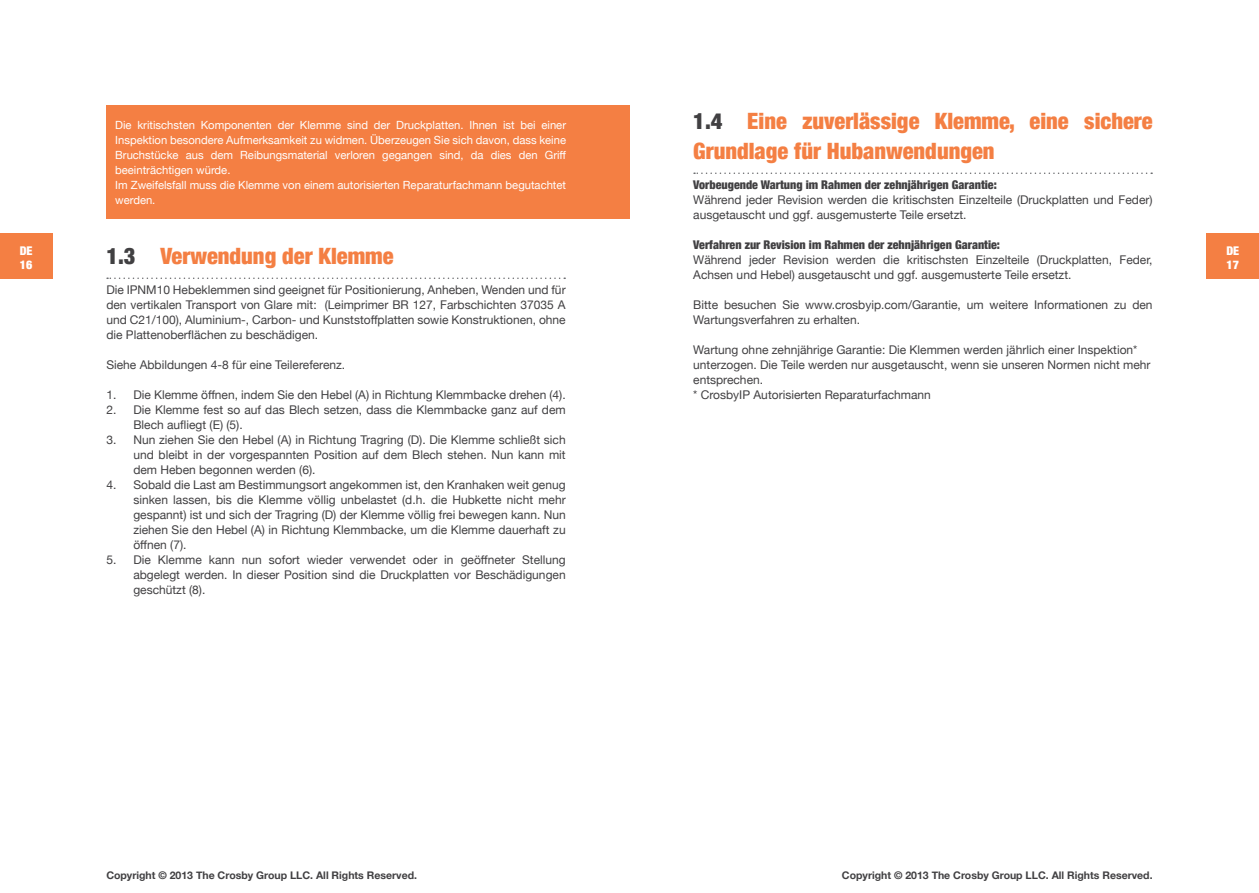
<style>
.page{position:relative;width:1259px;height:893px;background:#fff}
.page>*{position:absolute;margin:0;border:0;box-sizing:border-box;transform-origin:0 0}
.t1{font:900 condensed 22.5px/30px "Helvetica Neue";color:#f47f43}
.t2{font:12px/15px "Helvetica Neue";color:#414042}
.t3{font:900 condensed 12px "Helvetica Neue";color:#414042}
.t4{font:900 condensed 12px/14.4px "Helvetica Neue";color:#fff}
.t5{font:11.25px/15px "Helvetica Neue";color:#fff}
.t6{font:700 10.5px "Helvetica Neue";color:#414042}
.s1{color:#414042}
</style>
<div class="page">
<svg style="left:694px;top:173px;width:458px;height:1px"></svg>
<div style="left:107px;top:106px;width:523px;height:113px;background:#f47f43"></div>
<svg style="left:107px;top:278px;width:458px;height:1px"></svg>
<div style="left:1206px;top:234px;width:53px;height:45px;background:#f47f43"></div>
<div style="left:0;top:234px;width:52px;height:45px;background:#f47f43"></div>
<p class="t4" style="left:20px;top:243px;width:14px">DE<br>16</p>
<p class="t5" style="left:115px;top:117px;width:452px">Die kritischsten Komponenten der Klemme sind der Druckplatten. Ihnen ist bei einer Inspektion besondere Aufmerksamkeit zu widmen. Überzeugen Sie sich davon, dass keine Bruchstücke aus dem Reibungsmaterial verloren gegangen sind, da dies den Griff beeinträchtigen würde.<br>Im Zweifelsfall muss die Klemme von einem autorisierten Reparaturfachmann begutachtet werden.</p>
<h1 class="t1" style="left:693px;top:105px;width:461px"><span class="s1">1.4</span> Eine zuverlässige Klemme, eine sichere<br>Grundlage für Hubanwendungen</h1>
<p class="t3" style="left:693px;top:175px;width:305px">Vorbeugende Wartung im Rahmen der zehnjährigen Garantie:</p>
<p class="t2" style="left:693px;top:191px;width:461px">Während jeder Revision werden die kritischsten Einzelteile (Druckplatten und Feder) ausgetauscht und ggf. ausgemusterte Teile ersetzt.</p>
<p class="t3" style="left:693px;top:235px;width:308px">Verfahren zur Revision im Rahmen der zehnjährigen Garantie:</p>
<p class="t2" style="left:693px;top:251px;width:461px">Während jeder Revision werden die kritischsten Einzelteile (Druckplatten, Feder,<br>Achsen und Hebel) ausgetauscht und ggf. ausgemusterte Teile ersetzt.</p>
<p class="t2" style="left:693px;top:296px;width:461px">Bitte besuchen Sie www.crosbyip.com/Garantie, um weitere Informationen zu den<br>Wartungsverfahren zu erhalten.</p>
<p class="t2" style="left:693px;top:341px;width:459px">Wartung ohne zehnjährige Garantie: Die Klemmen werden jährlich einer Inspektion* unterzogen. Die Teile werden nur ausgetauscht, wenn sie unseren Normen nicht mehr entsprechen.<br>* CrosbyIP Autorisierten Reparaturfachmann</p>
<h1 class="t1" style="left:106px;top:240px;width:289px"><span class="s1">1.3</span> Verwendung der Klemme</h1>
<p class="t2" style="left:106px;top:281px;width:461px;text-align:justify">Die IPNM10 Hebeklemmen sind geeignet für Positionierung, Anheben, Wenden und für den vertikalen Transport von Glare mit: (Leimprimer BR 127, Farbschichten 37035 A und C21/100), Aluminium-, Carbon- und Kunststoffplatten sowie Konstruktionen, ohne die Plattenoberflächen zu beschädigen.</p>
<p class="t2" style="left:106px;top:356px;width:240px">Siehe Abbildungen 4-8 für eine Teilereferenz.</p>
<p class="t2" style="left:106px;top:386px;width:461px">1. Die Klemme öffnen, indem Sie den Hebel (A) in Richtung Klemmbacke drehen (4).</p>
<p class="t2" style="left:133px;top:401px;width:434px;text-indent:-27px">2. Die Klemme fest so auf das Blech setzen, dass die Klemmbacke ganz auf dem<br>Blech aufliegt (E) (5).</p>
<p class="t2" style="left:133px;top:431px;width:434px;text-align:justify;text-indent:-27px">3. Nun ziehen Sie den Hebel (A) in Richtung Tragring (D). Die Klemme schließt sich und bleibt in der vorgespannten Position auf dem Blech stehen. Nun kann mit dem Heben begonnen werden (6).</p>
<p class="t2" style="left:133px;top:476px;width:434px;text-align:justify;text-indent:-27px">4. Sobald die Last am Bestimmungsort angekommen ist, den Kranhaken weit genug sinken lassen, bis die Klemme völlig unbelastet (d.h. die Hubkette nicht mehr gespannt) ist und sich der Tragring (D) der Klemme völlig frei bewegen kann. Nun ziehen Sie den Hebel (A) in Richtung Klemmbacke, um die Klemme dauerhaft zu öffnen (7).</p>
<p class="t2" style="left:133px;top:551px;width:434px;text-align:justify;text-indent:-27px">5. Die Klemme kann nun sofort wieder verwendet oder in geöffneter Stellung abgelegt werden. In dieser Position sind die Druckplatten vor Beschädigungen geschützt (8).</p>
<p class="t4" style="left:1226px;top:243px;width:14px">DE<br>17</p>
<p class="t6" style="left:106px;top:866px;width:312px">Copyright © 2013 The Crosby Group LLC. All Rights Reserved.</p>
<p class="t6" style="left:842px;top:866px;width:312px">Copyright © 2013 The Crosby Group LLC. All Rights Reserved.</p>
</div>
